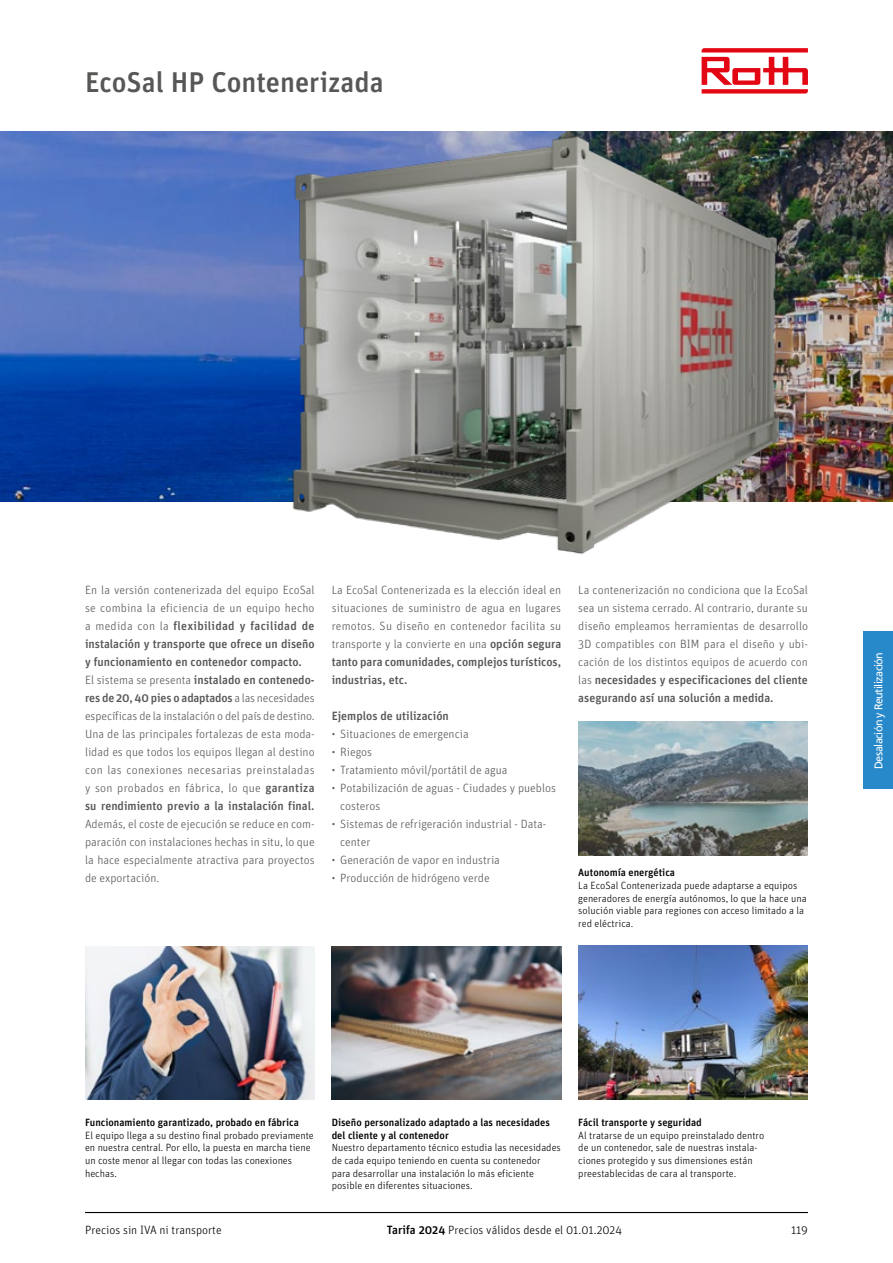
<style>
.page{position:relative;width:893px;height:1263px;background:#fff}
.page>*{position:absolute;margin:0;border:0;box-sizing:border-box;transform-origin:0 0}
.t1{font:500 28.5px "Unit OT";color:#575756}
.t2{font:300 12px/18px "Unit OT";color:#575756}
.t3{font:300 12px "Unit OT";color:#000}
.t4{font:500 12px "Unit OT";color:#575756}
.t5{font:11.25px "Frutiger LT Std";letter-spacing:-.05em;color:#fff;scale:.96 1}
.t6{font:300 10.5px/12.6px "Unit OT";color:#000}
.t7{font:500 10.5px/12.6px "Unit OT";color:#000}
.s1{font-weight:500}
</style>
<div class="page">
<img style="left:0;top:132px;width:893px;height:370px">
<img style="left:209px;top:131px;width:599px;height:424px">
<img style="left:578px;top:946px;width:230px;height:154px">
<img style="left:85px;top:947px;width:230px;height:153px">
<img style="left:332px;top:947px;width:229px;height:153px">
<img style="left:578px;top:722px;width:230px;height:133px">
<svg style="left:702px;top:48px;width:106px;height:46px"></svg>
<hr style="left:85px;top:1212px;width:723px;height:1px;background:#000">
<div style="left:863px;top:631px;width:30px;height:158px;background:#2789ca"></div>
<h1 class="t1" style="left:85px;top:64px;width:300px">EcoSal HP Contenerizada</h1>
<p class="t2" style="left:85px;top:581px;width:231px">En la versión contenerizada del equipo EcoSal se combina la eficiencia de un equipo hecho a medida con la <span class="s1">flexibilidad y facilidad de instalación y transporte que ofrece un diseño y funcionamiento en contenedor compacto.<br></span>El sistema se presenta <span class="s1">instalado en contenedo&shy;res de 20, 40 pies o adaptados</span> a las necesidades específicas de la instalación o del país de destino.<br>Una de las principales fortalezas de esta moda&shy;lidad es que todos los equipos llegan al destino con las conexiones necesarias preinstaladas y son probados en fábrica, lo que <span class="s1">garantiza su rendimiento previo a la instalación final.</span></p>
<p class="t2" style="left:85px;top:815px;width:231px;text-align:justify">Además, el coste de ejecución se reduce en com&shy;paración con instalaciones hechas in situ, lo que la hace especialmente atractiva para proyectos de exportación.</p>
<p class="t2" style="left:332px;top:581px;width:231px;text-align:justify">La EcoSal Contenerizada es la elección ideal en situaciones de suministro de agua en lugares remotos. Su diseño en contenedor facilita su transporte y la convierte en una <span class="s1">opción segura tanto para comunidades, complejos turísticos, industrias, etc.</span></p>
<p class="t4" style="left:332px;top:708px;width:119px">Ejemplos de utilización</p>
<p class="t2" style="left:332px;top:725px;width:139px">• Situaciones de emergencia</p>
<p class="t2" style="left:332px;top:743px;width:42px">• Riegos</p>
<p class="t2" style="left:332px;top:761px;width:177px">• Tratamiento móvil/portátil de agua</p>
<p class="t2" style="left:340px;top:779px;width:217px;text-indent:-9px">• Potabilización de aguas - Ciudades y pueblos costeros</p>
<p class="t2" style="left:340px;top:815px;width:208px;text-indent:-9px">• Sistemas de refrigeración industrial - Data&shy;center</p>
<p class="t2" style="left:332px;top:851px;width:170px">• Generación de vapor en industria</p>
<p class="t2" style="left:332px;top:869px;width:160px">• Producción de hidrógeno verde</p>
<p class="t2" style="left:578px;top:581px;width:231px;text-align:justify">La contenerización no condiciona que la EcoSal sea un sistema cerrado. Al contrario, durante su diseño empleamos herramientas de desarrollo 3D compatibles con BIM para el diseño y ubi&shy;cación de los distintos equipos de acuerdo con las <span class="s1">necesidades y especificaciones del cliente asegurando así una solución a medida.</span></p>
<p class="t7" style="left:578px;top:866px;width:98px">Autonomía energética</p>
<p class="t6" style="left:578px;top:879px;width:230px">La EcoSal Contenerizada puede adaptarse a equipos generadores de energía autónomos, lo que la hace una solución viable para regiones con acceso limitado a la red eléctrica.</p>
<p class="t5" style="left:872px;top:769px;width:123px;rotate:-90deg">Desalación y Reutilización</p>
<p class="t7" style="left:85px;top:1116px;width:215px">Funcionamiento garantizado, probado en fábrica</p>
<p class="t6" style="left:85px;top:1129px;width:230px">El equipo llega a su destino final probado previamente en nuestra central. Por ello, la puesta en marcha tiene un coste menor al llegar con todas las conexiones hechas.</p>
<p class="t7" style="left:332px;top:1116px;width:220px">Diseño personalizado adaptado a las necesidades del cliente y al contenedor</p>
<p class="t6" style="left:332px;top:1141px;width:231px">Nuestro departamento técnico estudia las necesidades de cada equipo teniendo en cuenta su contenedor para desarrollar una instalación lo más eficiente posible en diferentes situaciones.</p>
<p class="t7" style="left:578px;top:1116px;width:125px">Fácil transporte y seguridad</p>
<p class="t6" style="left:578px;top:1129px;width:188px">Al tratarse de un equipo preinstalado dentro de un contenedor, sale de nuestras instala&shy;ciones protegido y sus dimensiones están preestablecidas de cara al transporte.</p>
<p class="t3" style="left:85px;top:1223px;width:138px">Precios sin IVA ni transporte</p>
<p class="t3" style="left:387px;top:1223px;width:237px"><span class="s1">Tarifa 2024</span> Precios válidos desde el 01.01.2024</p>
<p class="t3" style="left:791px;top:1223px;width:18px">119</p>
</div>
